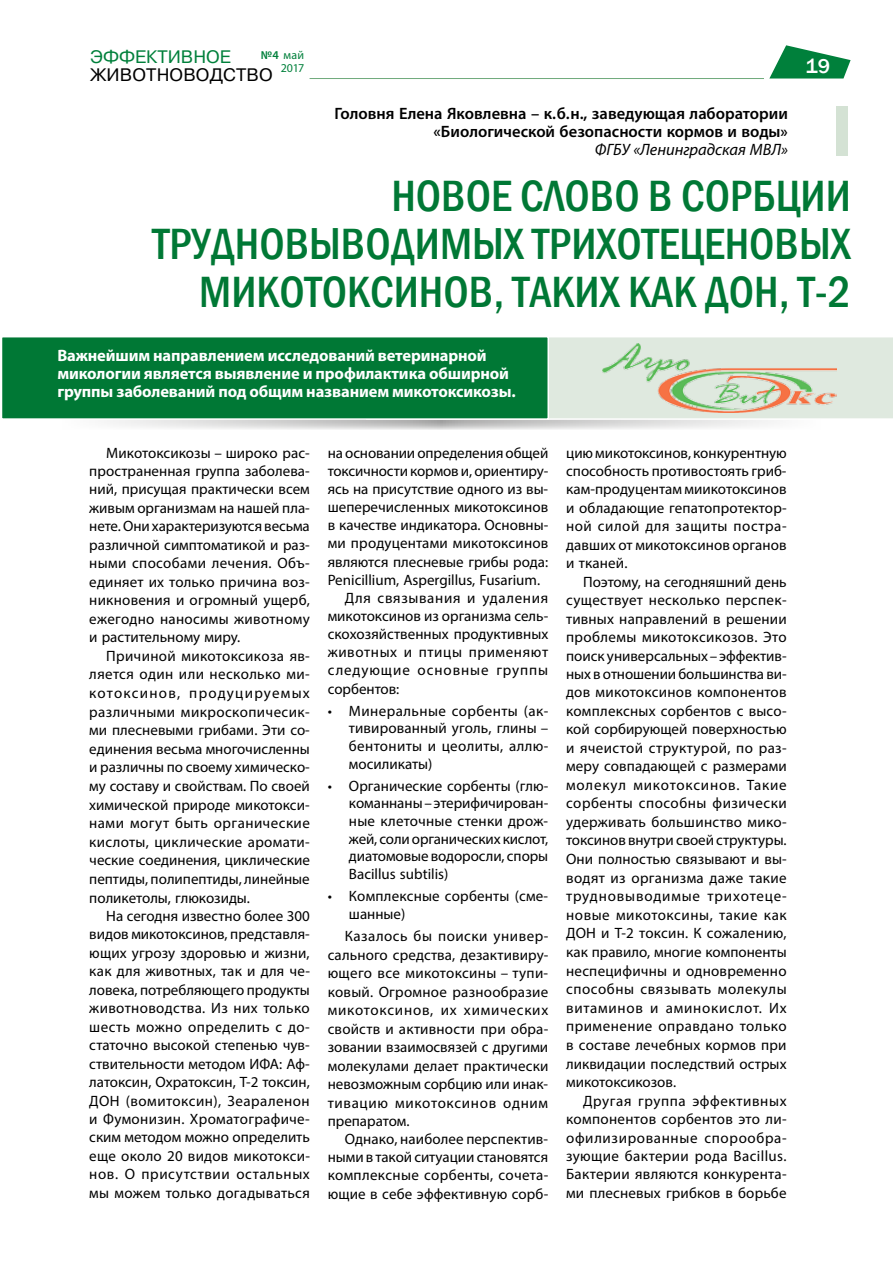
<style>
.page{position:relative;width:893px;height:1263px;background:#fff}
.page>*{position:absolute;margin:0;border:0;box-sizing:border-box;transform-origin:0 0}
.t1{font:500 condensed 45px/48px "Franklin Gothic";color:#007835;text-align:right}
.t2{font:500 21px "Franklin Gothic";color:#fff}
.t3{font:18px "Pragmatica C";letter-spacing:.01em;color:#000}
.t4{font:18px "Pragmatica C";color:#00803b}
.t5{font:700 16.5px/18px "Myriad Pro";letter-spacing:-.01em;color:#fff}
.t6{font:600 16.5px/18px "Myriad Pro";color:#000;text-align:right}
.t7{font:italic 16.5px "Myriad Pro";color:#000}
.t8{font:15px/18.5px "Myriad Pro";letter-spacing:.005em;color:#000;text-align:justify}
.t9{font:15px "Myriad Pro";letter-spacing:.04em;color:#000}
.t10{font:15px "Myriad Pro";letter-spacing:.06em;color:#000}
.t11{font:15px "Myriad Pro";letter-spacing:.045em;color:#000}
.t12{font:12px "Myriad Pro";letter-spacing:-.005em;color:#00803b}
.s1{font-weight:600}
</style>
<div class="page">
<svg style="left:107px;top:420px;width:667px;height:9px"></svg>
<div style="left:549px;top:337px;width:344px;height:82px;background:#dfe9df"></div>
<div style="left:2px;top:337px;width:546px;height:82px;background:#007835"></div>
<div style="left:1px;top:336px;width:548px;height:84px;border:2px solid #fff"></div>
<div style="left:836px;top:106px;width:11px;height:50px;background:#d4e2d4"></div>
<img style="left:602px;top:343px;width:234px;height:69px">
<svg style="left:769px;top:45px;width:82px;height:34px"></svg>
<hr style="left:310px;top:78px;width:454px;height:1px;background:#70aa7c">
<p class="t4" style="left:90px;top:47px;width:142px">ЭФФЕКТИВНОЕ</p>
<p class="t3" style="left:90px;top:64px;width:184px">ЖИВОТНОВОДСТВО</p>
<p class="t12" style="left:261px;top:48px;width:45px"><span class="s1">№4</span> май</p>
<p class="t12" style="left:281px;top:60px;width:25px">2017</p>
<h2 class="t2" style="left:806px;top:53px;width:26px">19</h2>
<p class="t6" style="left:334px;top:104px;width:455px">Головня Елена Яковлевна – к.б.н., заведующая лаборатории «Биологической безопасности кормов и воды»</p>
<p class="t7" style="left:595px;top:139px;width:194px">ФГБУ «Ленинградская МВЛ»</p>
<h1 class="t1" style="left:153px;top:172px;width:700px">НОВОЕ СЛОВО В СОРБЦИИ<br>ТРУДНОВЫВОДИМЫХ ТРИХОТЕЦЕНОВЫХ<br>МИКОТОКСИНОВ, ТАКИХ КАК ДОН, Т‑2</h1>
<p class="t5" style="left:57px;top:346px;width:460px">Важнейшим направлением исследований ветеринарной микологии является выявление и профилактика обширной группы заболеваний под общим названием микотоксикозы.</p>
<p class="t8" style="left:89px;top:443px;width:222px;text-indent:17px">Микотоксикозы – широко рас‑ пространенная группа заболева‑ ний, присущая практически всем живым организмам на нашей пла‑ нете. Они характеризуются весьма различной симптоматикой и раз‑ ными способами лечения. Объ‑ единяет их только причина воз‑ никновения и огромный ущерб, ежегодно наносимы животному и растительному миру.</p>
<p class="t8" style="left:89px;top:646px;width:222px;text-indent:17px">Причиной микотоксикоза яв‑ ляется один или несколько ми‑ котоксинов, продуцируемых различными микроскопичесик‑ ми плесневыми грибами. Эти со‑ единения весьма многочисленны и различны по своему химическо‑ му составу и свойствам. По своей химической природе микотокси‑ нами могут быть органические кислоты, циклические аромати‑ ческие соединения, циклические пептиды, полипептиды, линейные поликетолы, глюкозиды.</p>
<p class="t8" style="left:89px;top:906px;width:222px;text-indent:17px">На сегодня известно более 300 видов микотоксинов, представля‑ ющих угрозу здоровью и жизни, как для животных, так и для че‑ ловека, потребляющего продукты животноводства. Из них только шесть можно определить с до‑ статочно высокой степенью чув‑ ствительности методом ИФА: Аф‑ латоксин, Охратоксин, Т‑2 токсин, ДОН (вомитоксин), Зеараленон и Фумонизин. Хроматографиче‑ ским методом можно определить еще около 20 видов микотокси‑ нов. О присутствии остальных мы можем только догадываться</p>
<p class="t8" style="left:328px;top:443px;width:222px">на основании определения общей</p>
<p class="t8" style="left:328px;top:461px;width:222px">токсичности кормов и, ориентиру‑</p>
<p class="t8" style="left:328px;top:479px;width:222px">ясь на присутствие одного из вы‑</p>
<p class="t8" style="left:328px;top:497px;width:222px">шеперечисленных микотоксинов</p>
<p class="t8" style="left:328px;top:516px;width:222px">в качестве индикатора. Основны‑</p>
<p class="t8" style="left:328px;top:534px;width:222px">ми продуцентами микотоксинов</p>
<p class="t8" style="left:328px;top:552px;width:222px">являются плесневые грибы рода:</p>
<p class="t8" style="left:328px;top:570px;width:214px">Penicillium, Aspergillus, Fusarium.</p>
<p class="t11" style="left:345px;top:588px;width:205px">Для связывания и удаления</p>
<p class="t8" style="left:328px;top:606px;width:222px">микотоксинов из организма сель‑</p>
<p class="t8" style="left:328px;top:625px;width:222px">скохозяйственных продуктивных</p>
<p class="t9" style="left:328px;top:643px;width:222px">животных и птицы применяют</p>
<p class="t10" style="left:328px;top:661px;width:222px">следующие основные группы</p>
<p class="t8" style="left:328px;top:679px;width:73px">сорбентов:</p>
<p class="t8" style="left:349px;top:701px;width:201px;line-height:17.7px;text-indent:-21px">• Минеральные сорбенты (ак‑ тивированный уголь, глины – бентониты и цеолиты, аллю‑ мосиликаты)</p>
<p class="t8" style="left:349px;top:776px;width:201px;line-height:17.7px;text-indent:-21px">• Органические сорбенты (глю‑ команнаны–этерифичирован‑ ные клеточные стенки дрож‑ жей, соли органических кислот, диатомовые водоросли, споры Bacillus subtilis)</p>
<p class="t8" style="left:349px;top:887px;width:201px;line-height:17.7px;text-indent:-21px">• Комплексные сорбенты (сме‑ шанные)</p>
<p class="t8" style="left:328px;top:927px;width:222px;text-indent:17px">Казалось бы поиски универ‑ сального средства, дезактивиру‑ ющего все микотоксины – тупи‑ ковый. Огромное разнообразие микотоксинов, их химических свойств и активности при обра‑ зовании взаимосвязей с другими молекулами делает практически невозможным сорбцию или инак‑ тивацию микотоксинов одним препаратом.</p>
<p class="t8" style="left:328px;top:1130px;width:222px;text-indent:17px">Однако, наиболее перспектив‑ ными в такой ситуации становятся комплексные сорбенты, сочета‑ ющие в себе эффективную сорб‑</p>
<p class="t8" style="left:566px;top:443px;width:222px">цию микотоксинов, конкурентную способность противостоять гриб‑ кам-продуцентам миикотоксинов и обладающие гепатопротектор‑ ной силой для защиты постра‑ давших от микотоксинов органов и тканей.</p>
<p class="t8" style="left:566px;top:572px;width:222px;text-indent:17px">Поэтому, на сегодняшний день существует несколько перспек‑ тивных направлений в решении проблемы микотоксикозов. Это поиск универсальных–эффектив‑ ных в отношении большинства ви‑ дов микотоксинов компонентов комплексных сорбентов с высо‑ кой сорбирующей поверхностью и ячеистой структурой, по раз‑ меру совпадающей с размерами молекул микотоксинов. Такие сорбенты способны физически удерживать большинство мико‑ токсинов внутри своей структуры.<br>Они полностью связывают и вы‑ водят из организма даже такие трудновыводимые трихотеце‑ новые микотоксины, такие как ДОН и Т‑2 токсин. К сожалению, как правило, многие компоненты неспецифичны и одновременно способны связывать молекулы витаминов и аминокислот. Их применение оправдано только в составе лечебных кормов при ликвидации последствий острых микотоксикозов.</p>
<p class="t8" style="left:566px;top:1091px;width:222px;text-indent:17px">Другая группа эффективных компонентов сорбентов это ли‑ офилизированные спорообра‑ зующие бактерии рода Bacillus.<br>Бактерии являются конкурента‑ ми плесневых грибков в борьбе</p>
</div>
